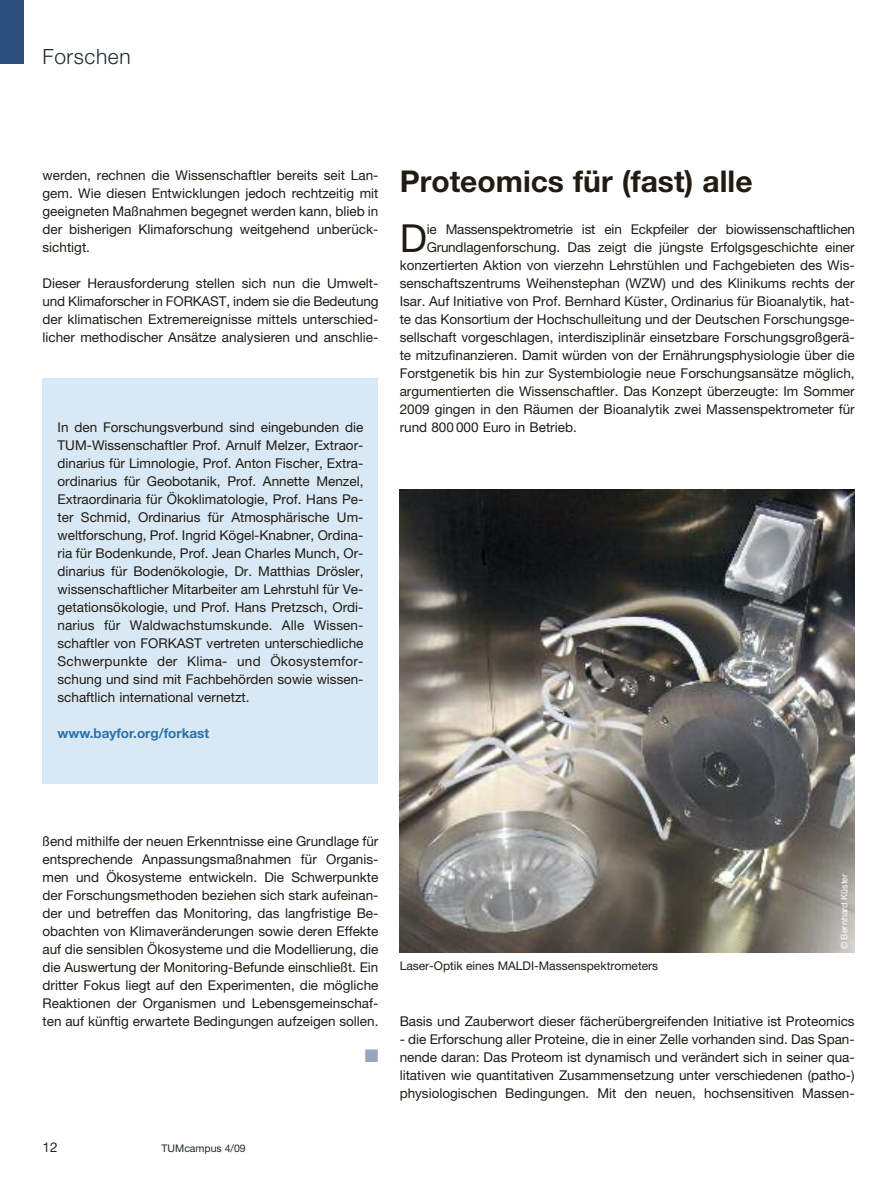
<style>
.page{position:relative;width:893px;height:1191px;background:#fff}
.page>*{position:absolute;margin:0;border:0;box-sizing:border-box;transform-origin:0 0}
.t1{font:38.7px "TUM Neue Helvetica";color:#201c14}
.t2{font:700 30px "TUM Neue Helvetica";color:#201c14}
.t3{font:300 21px "Helvetica Neue";letter-spacing:.03em;color:#1f2a30}
.t4{font:18px "Zapf Dingbats ITC";color:#96a7bd}
.t5{font:13.5px/18px "TUM Neue Helvetica";color:#201c14;text-align:justify}
.t6{font:700 13.5px "Helvetica Neue";color:#2d72ac}
.t7{font:13.5px "Helvetica Neue";color:#1f2a30}
.t8{font:12px "TUM Neue Helvetica";color:#201c14}
.t9{font:10.5px "Helvetica Neue";color:#1f2a30}
.t10{font:9px "Helvetica Neue";color:#fff}
</style>
<div class="page">
<div style="left:43px;top:379px;width:335px;height:405px;background:#d9e8f5"></div>
<div style="left:0;top:0;width:23px;height:64px;background:#2d4f7b"></div>
<img style="left:400px;top:489px;width:455px;height:463px">
<h3 class="t3" style="left:43px;top:49px;width:90px">Forschen</h3>
<p class="t5" style="left:43px;top:166px;width:337px">werden, rechnen die Wissenschaftler bereits seit Lan&shy;gem. Wie diesen Entwicklungen jedoch rechtzeitig mit geeigneten Maßnahmen begegnet werden kann, blieb in der bisherigen Klimaforschung weitgehend unberück&shy;sichtigt.</p>
<p class="t5" style="left:43px;top:274px;width:337px">Dieser Herausforderung stellen sich nun die Umwelt&shy;und Klimaforscher in FORKAST, indem sie die Bedeutung der klimatischen Extremereignisse mittels unterschied&shy;licher methodischer Ansätze analysieren und anschlie-</p>
<p class="t5" style="left:58px;top:418px;width:307px">In den Forschungsverbund sind eingebunden die TUM-Wissenschaftler Prof. Arnulf Melzer, Extraor&shy;dinarius für Limnologie, Prof. Anton Fischer, Extra&shy;ordinarius für Geobotanik, Prof. Annette Menzel, Extraordinaria für Ökoklimatologie, Prof. Hans Pe&shy;ter Schmid, Ordinarius für Atmosphärische Um&shy;weltforschung, Prof. Ingrid Kögel-Knabner, Ordina&shy;ria für Bodenkunde, Prof. Jean Charles Munch, Or&shy;dinarius für Bodenökologie, Dr. Matthias Drösler, wissenschaftlicher Mitarbeiter am Lehrstuhl für Ve&shy;getationsökologie, und Prof. Hans Pretzsch, Ordi&shy;narius für Waldwachstumskunde. Alle Wissen&shy;schaftler von FORKAST vertreten unterschiedliche Schwerpunkte der Klima- und Ökosystemfor&shy;schung und sind mit Fachbehörden sowie wissen&shy;schaftlich international vernetzt.</p>
<p class="t6" style="left:58px;top:728px;width:153px">www.bayfor.org/forkast</p>
<h2 class="t2" style="left:400px;top:162px;width:354px">Proteomics für (fast) alle</h2>
<h1 class="t1" style="left:400px;top:214px;width:29px">D</h1>
<p class="t5" style="left:427px;top:220px;width:430px">ie Massenspektrometrie ist ein Eckpfeiler der biowissenschaftlichen</p>
<p class="t5" style="left:427px;top:238px;width:429px">Grundlagenforschung. Das zeigt die jüngste Erfolgsgeschichte einer</p>
<p class="t5" style="left:400px;top:256px;width:456px">konzertierten Aktion von vierzehn Lehrstühlen und Fachgebieten des Wis-</p>
<p class="t5" style="left:400px;top:274px;width:456px">senschaftszentrums Weihenstephan (WZW) und des Klinikums rechts der</p>
<p class="t5" style="left:400px;top:292px;width:456px">Isar. Auf Initiative von Prof. Bernhard Küster, Ordinarius für Bioanalytik, hat-</p>
<p class="t5" style="left:400px;top:310px;width:456px">te das Konsortium der Hochschulleitung und der Deutschen Forschungsge-</p>
<p class="t5" style="left:400px;top:328px;width:456px">sellschaft vorgeschlagen, interdisziplinär einsetzbare Forschungsgroßgerä-</p>
<p class="t5" style="left:400px;top:346px;width:456px">te mitzufinanzieren. Damit würden von der Ernährungsphysiologie über die</p>
<p class="t5" style="left:400px;top:364px;width:456px">Forstgenetik bis hin zur Systembiologie neue Forschungsansätze möglich,</p>
<p class="t5" style="left:400px;top:382px;width:456px">argumentierten die Wissenschaftler. Das Konzept überzeugte: Im Sommer</p>
<p class="t5" style="left:400px;top:400px;width:456px">2009 gingen in den Räumen der Bioanalytik zwei Massenspektrometer für</p>
<p class="t5" style="left:400px;top:418px;width:179px">rund 800 000 Euro in Betrieb.</p>
<p class="t5" style="left:43px;top:832px;width:337px">ßend mithilfe der neuen Erkenntnisse eine Grundlage für entsprechende Anpassungsmaßnahmen für Organis&shy;men und Ökosysteme entwickeln. Die Schwerpunkte der Forschungsmethoden beziehen sich stark aufeinan&shy;der und betreffen das Monitoring, das langfristige Be&shy;obachten von Klimaveränderungen sowie deren Effekte auf die sensiblen Ökosysteme und die Modellierung, die die Auswertung der Monitoring-Befunde einschließt. Ein dritter Fokus liegt auf den Experimenten, die mögliche Reaktionen der Organismen und Lebensgemeinschaf&shy;ten auf künftig erwartete Bedingungen aufzeigen sollen.</p>
<h3 class="t4" style="left:365px;top:1045px;width:15px">■</h3>
<p class="t7" style="left:43px;top:1142px;width:17px">12</p>
<p class="t9" style="left:162px;top:1145px;width:86px">TUMcampus 4/09</p>
<p class="t8" style="left:400px;top:958px;width:260px">Laser-Optik eines MALDI-Massenspektrometers</p>
<p class="t10" style="left:841px;top:949px;width:77px;rotate:-90deg">© Bernhard Küster</p>
<p class="t5" style="left:400px;top:1012px;width:456px">Basis und Zauberwort dieser fächerübergreifenden Initiative ist Proteomics</p>
<p class="t5" style="left:400px;top:1030px;width:456px">- die Erforschung aller Proteine, die in einer Zelle vorhanden sind. Das Span&shy;nende daran: Das Proteom ist dynamisch und verändert sich in seiner qua&shy;litativen wie quantitativen Zusammensetzung unter verschiedenen (patho-) physiologischen Bedingungen. Mit den neuen, hochsensitiven Massen-</p>
</div>
